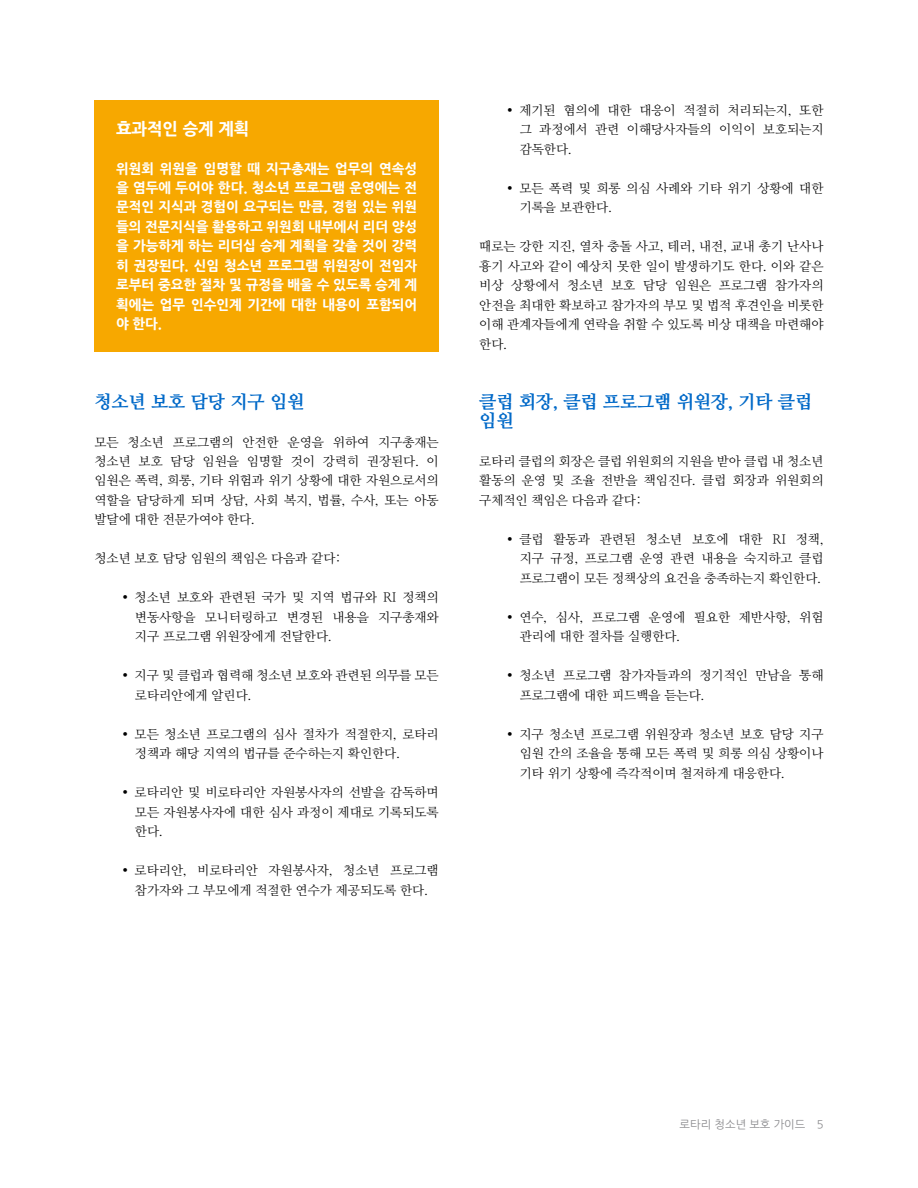
<style>
.page{position:relative;width:918px;height:1188px;background:#fff}
.page>*{position:absolute;margin:0;border:0;box-sizing:border-box;transform-origin:0 0}
.t1{font:700 18px/19.5px "Nanum Myeongjo OTF Extra";color:#0069c8}
.t2{font:700 16.5px "Nanum Gothic OTF Extra";color:#fff}
.t3{font:700 13.5px/19.5px "Nanum Gothic OTF Extra";color:#fff;text-align:justify}
.t4{font:12.75px/19.5px "Nanum Myeongjo OTF";color:#000;text-align:justify}
.t5{font:11.25px "Nanum Gothic OTF";color:#8a8a8d}
.s1{font-family:"Sentinel";font-weight:600}
</style>
<div class="page">
<div style="left:94px;top:100px;width:345px;height:76px;background:#f7a800"></div>
<div style="left:94px;top:142px;width:345px;height:210px;background:#f7a800"></div>
<p class="t2" style="left:116px;top:118px;width:135px">효과적인 승계 계획</p>
<p class="t3" style="left:116px;top:158px;width:303px">위원회 위원을 임명할 때 지구총재는 업무의 연속성 을 염두에 두어야 한다. 청소년 프로그램 운영에는 전 문적인 지식과 경험이 요구되는 만큼, 경험 있는 위원 들의 전문지식을 활용하고 위원회 내부에서 리더 양성 을 가능하게 하는 리더십 승계 계획을 갖출 것이 강력 히 권장된다. 신임 청소년 프로그램 위원장이 전임자 로부터 중요한 절차 및 규정을 배울 수 있도록 승계 계 획에는 업무 인수인계 기간에 대한 내용이 포함되어 야 한다.</p>
<h1 class="t1" style="left:94px;top:391px;width:211px">청소년 보호 담당 지구 임원</h1>
<p class="t4" style="left:94px;top:431px;width:346px">모든 청소년 프로그램의 안전한 운영을 위하여 지구총재는 청소년 보호 담당 임원을 임명할 것이 강력히 권장된다. 이 임원은 폭력, 희롱, 기타 위험과 위기 상황에 대한 자원으로서의 역할을 담당하게 되며 상담, 사회 복지, 법률, 수사, 또는 아동 발달에 대한 전문가여야 한다.</p>
<p class="t4" style="left:94px;top:548px;width:248px">청소년 보호 담당 임원의 책임은 다음과 같다:</p>
<p class="t4" style="left:135px;top:587px;width:305px;text-indent:-13px"><span class="s1">•</span> 청소년 보호와 관련된 국가 및 지역 법규와 RI 정책의 변동사항을 모니터링하고 변경된 내용을 지구총재와 지구 프로그램 위원장에게 전달한다.</p>
<p class="t4" style="left:135px;top:665px;width:305px;text-indent:-13px"><span class="s1">•</span> 지구 및 클럽과 협력해 청소년 보호와 관련된 의무를 모든 로타리안에게 알린다.</p>
<p class="t4" style="left:135px;top:724px;width:305px;text-indent:-13px"><span class="s1">•</span> 모든 청소년 프로그램의 심사 절차가 적절한지, 로타리 정책과 해당 지역의 법규를 준수하는지 확인한다.</p>
<p class="t4" style="left:135px;top:782px;width:305px;text-indent:-13px"><span class="s1">•</span> 로타리안 및 비로타리안 자원봉사자의 선발을 감독하며 모든 자원봉사자에 대한 심사 과정이 제대로 기록되도록 한다.</p>
<p class="t4" style="left:122px;top:860px;width:318px;text-align:center"><span class="s1">•</span> 로타리안, 비로타리안 자원봉사자, 청소년 프로그램 참가자와 그 부모에게 적절한 연수가 제공되도록 한다.</p>
<p class="t4" style="left:520px;top:100px;width:305px;text-indent:-13px"><span class="s1">•</span> 제기된 혐의에 대한 대응이 적절히 처리되는지, 또한 그 과정에서 관련 이해당사자들의 이익이 보호되는지 감독한다.</p>
<p class="t4" style="left:520px;top:178px;width:305px;text-indent:-13px"><span class="s1">•</span> 모든 폭력 및 희롱 의심 사례와 기타 위기 상황에 대한 기록을 보관한다.</p>
<p class="t4" style="left:479px;top:236px;width:346px">때로는 강한 지진, 열차 충돌 사고, 테러, 내전, 교내 총기 난사나 흉기 사고와 같이 예상치 못한 일이 발생하기도 한다. 이와 같은 비상 상황에서 청소년 보호 담당 임원은 프로그램 참가자의 안전을 최대한 확보하고 참가자의 부모 및 법적 후견인을 비롯한 이해 관계자들에게 연락을 취할 수 있도록 비상 대책을 마련해야 한다.</p>
<h1 class="t1" style="left:479px;top:391px;width:334px">클럽 회장, 클럽 프로그램 위원장, 기타 클럽 임원</h1>
<p class="t4" style="left:479px;top:451px;width:346px">로타리 클럽의 회장은 클럽 위원회의 지원을 받아 클럽 내 청소년 활동의 운영 및 조율 전반을 책임진다. 클럽 회장과 위원회의 구체적인 책임은 다음과 같다:</p>
<p class="t4" style="left:520px;top:529px;width:305px;text-indent:-13px"><span class="s1">•</span> 클럽 활동과 관련된 청소년 보호에 대한 RI 정책, 지구 규정, 프로그램 운영 관련 내용을 숙지하고 클럽 프로그램이 모든 정책상의 요건을 충족하는지 확인한다.</p>
<p class="t4" style="left:520px;top:607px;width:305px;text-indent:-13px"><span class="s1">•</span> 연수, 심사, 프로그램 운영에 필요한 제반사항, 위험 관리에 대한 절차를 실행한다.</p>
<p class="t4" style="left:520px;top:665px;width:305px;text-indent:-13px"><span class="s1">•</span> 청소년 프로그램 참가자들과의 정기적인 만남을 통해 프로그램에 대한 피드백을 듣는다.</p>
<p class="t4" style="left:520px;top:724px;width:305px;text-indent:-13px"><span class="s1">•</span> 지구 청소년 프로그램 위원장과 청소년 보호 담당 지구 임원 간의 조율을 통해 모든 폭력 및 희롱 의심 상황이나 기타 위기 상황에 즉각적이며 철저하게 대응한다.</p>
<p class="t5" style="left:680px;top:1118px;width:145px">로타리 청소년 보호 가이드 5</p>
</div>
